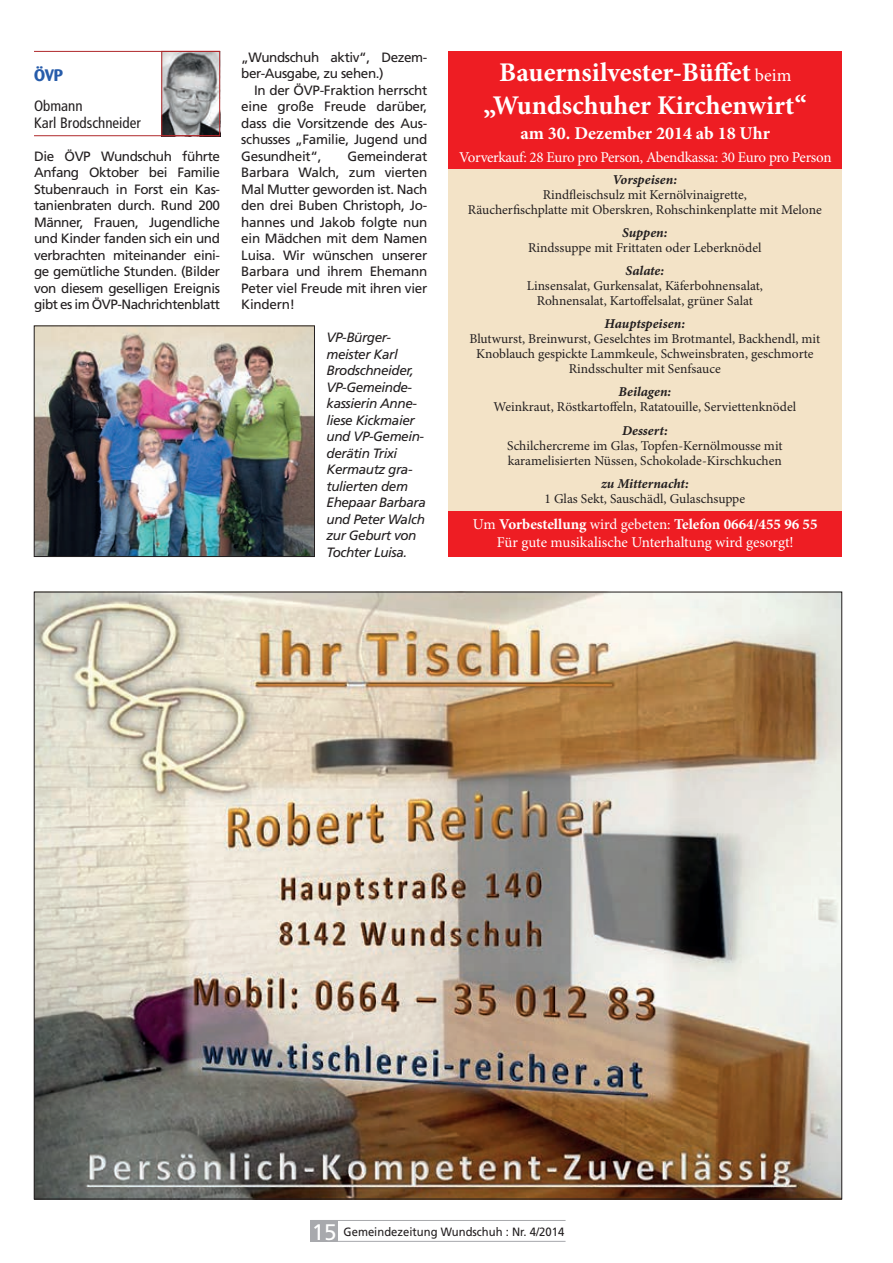
<style>
.page{position:relative;width:893px;height:1263px;background:#fff}
.page>*{position:absolute;margin:0;border:0;box-sizing:border-box;transform-origin:0 0}
.t1{font:700 27px/32.4px "Minion Pro";color:#fff;text-align:center}
.t2{font:700 18px "Minion Pro";color:#fff}
.t3{font:700 16.5px "Barmeno";color:#275caa}
.t4{font:15px/18px "Minion Pro";letter-spacing:-.015em;color:#fff;text-align:center}
.t5{font:condensed 15px/16.5px "Frutiger LT Std";color:#231f20}
.t6{font:13.5px/16.5px "Frutiger LT Std";letter-spacing:-.02em;color:#231f20;text-align:justify}
.t7{font:13.5px/15px "Minion Pro";letter-spacing:-.005em;color:#231f20;text-align:center}
.t8{font:italic 13.5px/16.5px "Frutiger LT Std";letter-spacing:-.03em;color:#231f20}
.t9{font:13.5px "Minion Pro Bold It Capt";color:#231f20}
.t10{font:12px "Frutiger LT Std";color:#231f20;scale:.94 1}
.s1{font-weight:400;font-size:18px}
.s2{font-weight:700}
.s3{font-size:22.5px;color:#fff}
</style>
<div class="page">
<div style="left:310px;top:1220px;width:28px;height:22px;background:#a8a9ad"></div>
<hr style="left:310px;top:1220px;width:256px;height:1px;background:#a8a9ad">
<hr style="left:310px;top:1241px;width:256px;height:1px;background:#a8a9ad">
<div style="left:449px;top:51px;width:393px;height:506px;background:#f3e3c7"></div>
<div style="left:449px;top:51px;width:393px;height:117px;background:#ee1d23"></div>
<div style="left:449px;top:511px;width:393px;height:46px;background:#ee1d23"></div>
<img style="left:36px;top:594px;width:804px;height:603px">
<img style="left:163px;top:53px;width:55px;height:81px">
<div style="left:161px;top:51px;width:59px;height:85px;border:1px solid #af272a"></div>
<hr style="left:34px;top:51px;width:186px;height:1px;background:#af272a">
<hr style="left:34px;top:135px;width:186px;height:1px;background:#af272a">
<img style="left:36px;top:328px;width:277px;height:227px">
<div style="left:34px;top:326px;width:281px;height:231px;border:1px solid #231f20"></div>
<p class="t3" style="left:34px;top:65px;width:30px">ÖVP</p>
<p class="t5" style="left:34px;top:98px;width:108px">Obmann<br>Karl Brodschneider</p>
<p class="t6" style="left:34px;top:148px;width:188px">Die ÖVP Wundschuh führte Anfang Oktober bei Familie Stubenrauch in Forst ein Kas&shy;tanienbraten durch. Rund 200<br>Männer, Frauen, Jugendliche und Kinder fanden sich ein und verbrachten miteinander eini&shy;ge gemütliche Stunden. (Bilder von diesem geselligen Ereignis gibt es im ÖVP-Nachrichtenblatt</p>
<p class="t6" style="left:241px;top:49px;width:188px">„Wundschuh aktiv“, Dezem&shy;ber-Ausgabe, zu sehen.)</p>
<p class="t6" style="left:241px;top:82px;width:188px;text-indent:13px">In der ÖVP-Fraktion herrscht eine große Freude darüber, dass die Vorsitzende des Aus&shy;schusses „Familie, Jugend und Gesundheit“,</p>
<p class="t6" style="left:241px;top:148px;width:188px;text-indent:106px">Gemeinderat Barbara Walch, zum vierten Mal Mutter geworden ist. Nach den drei Buben Christoph, Jo&shy;hannes und Jakob folgte nun ein Mädchen mit dem Namen Luisa. Wir wünschen unserer Barbara und ihrem Ehemann Peter viel Freude mit ihren vier Kindern!</p>
<p class="t8" style="left:327px;top:329px;width:101px">VP-Bürger&shy;meister Karl<br>Brodschneider,<br>VP-Gemeinde&shy;kassierin Anne&shy;liese Kickmaier und VP-Gemein&shy;derätin Trixi<br>Kermautz gra&shy;tulierten dem<br>Ehepaar Barbara und Peter Walch zur Geburt von<br>Tochter Luisa.</p>
<h1 class="t1" style="left:484px;top:58px;width:325px">Bauernsilvester-Büffet <span class="s1">beim </span>„Wundschuher Kirchenwirt“</h1>
<h2 class="t2" style="left:521px;top:123px;width:251px">am 30. Dezember 2014 ab 18 Uhr</h2>
<p class="t4" style="left:459px;top:149px;width:374px">Vorverkauf: 28 Euro pro Person, Abendkassa: 30 Euro pro Person</p>
<p class="t9" style="left:613px;top:172px;width:66px">Vorspeisen:</p>
<p class="t7" style="left:468px;top:188px;width:355px">Rindfleischsulz mit Kernölvinaigrette,<br>Räucherfischplatte mit Oberskren, Rohschinkenplatte mit Melone</p>
<p class="t9" style="left:622px;top:225px;width:47px">Suppen:</p>
<p class="t7" style="left:528px;top:241px;width:235px">Rindssuppe mit Frittaten oder Leberknödel</p>
<p class="t9" style="left:626px;top:263px;width:40px">Salate:</p>
<p class="t7" style="left:527px;top:279px;width:238px">Linsensalat, Gurkensalat, Käferbohnensalat,<br>Rohnensalat, Kartoffelsalat, grüner Salat</p>
<p class="t9" style="left:605px;top:316px;width:82px">Hauptspeisen:</p>
<p class="t7" style="left:469px;top:332px;width:352px">Blutwurst, Breinwurst, Geselchtes im Brotmantel, Backhendl, mit<br>Knoblauch gespickte Lammkeule, Schweinsbraten, geschmorte<br>Rindsschulter mit Senfsauce</p>
<p class="t9" style="left:618px;top:384px;width:54px">Beilagen:</p>
<p class="t7" style="left:494px;top:400px;width:304px">Weinkraut, Röstkartoffeln, Ratatouille, Serviettenknödel</p>
<p class="t9" style="left:622px;top:422px;width:47px">Dessert:</p>
<p class="t7" style="left:507px;top:438px;width:277px;text-align:left">Schilchercreme im Glas, Topfen-Kernölmousse mit karamelisierten Nüssen, Schokolade-Kirschkuchen</p>
<p class="t9" style="left:601px;top:475px;width:89px">zu Mitternacht:</p>
<p class="t7" style="left:544px;top:491px;width:202px">1 Glas Sekt, Sauschädl, Gulaschsuppe</p>
<p class="t4" style="left:473px;top:516px;width:346px">Um <span class="s2">Vorbestellung</span> wird gebeten: <span class="s2">Telefon 0664/455 96 55<br></span>Für gute musikalische Unterhaltung wird gesorgt!</p>
<p class="t10" style="left:312px;top:1224px;width:270px"><span class="s3">15</span> Gemeindezeitung Wundschuh : Nr. 4/2014</p>
</div>
